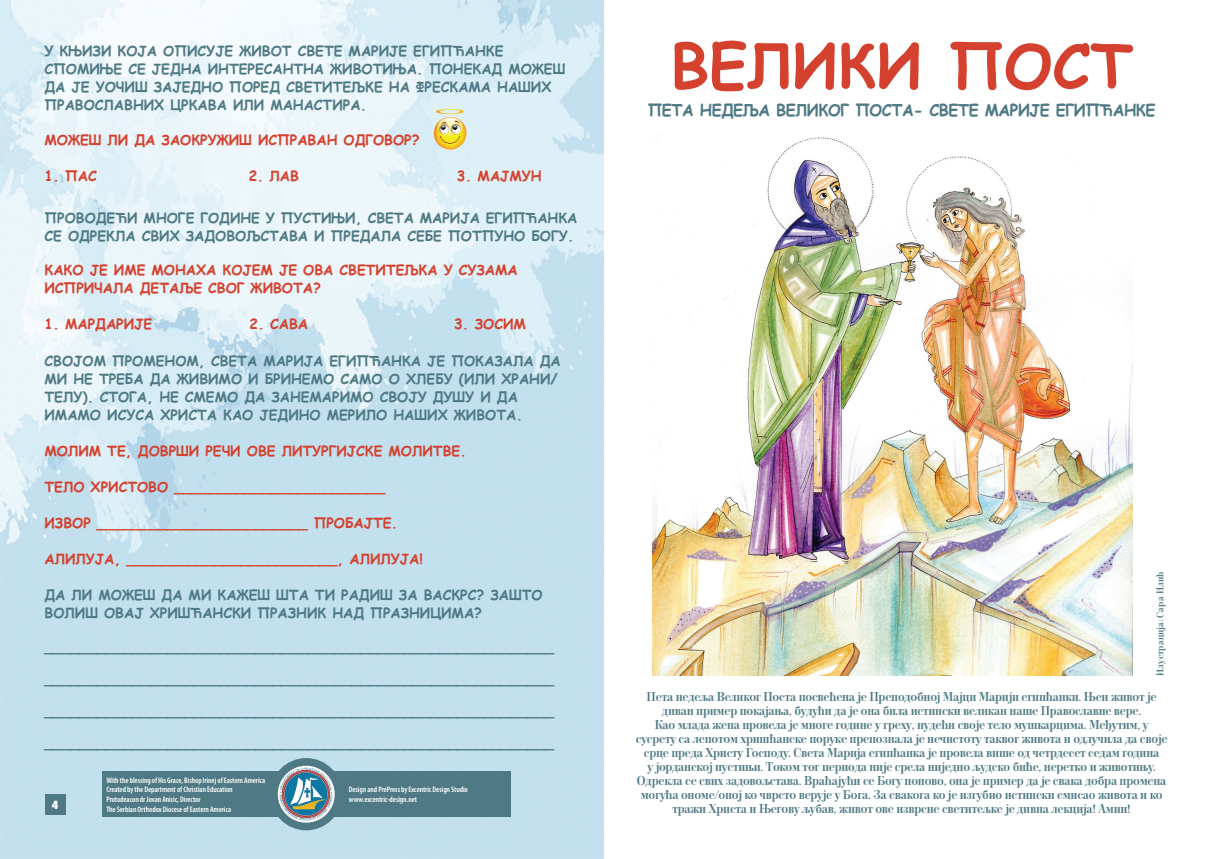
<style>
.page{position:relative;width:1208px;height:859px;background:#fff}
.page>*{position:absolute;margin:0;border:0;box-sizing:border-box;transform-origin:0 0}
.t1{font:700 61px "Comic Sans MS";color:#d4422f}
.t2{font:700 16.3px "Comic Sans MS";letter-spacing:-.025em;color:#4f7a85}
.t3{font:700 14px/18px "Comic Sans MS";color:#4f7a85}
.t4{font:700 14px/18px "Comic Sans MS";color:#d4422f}
.t5{font:700 12px/14px "Neoplanta BG";letter-spacing:-.02em;color:#4f7a85;text-align:center}
.t6{font:800 condensed 11px "Futura";color:#fff}
.t7{font:700 9px "Neoplanta BG";letter-spacing:.01em;color:#4f7a85}
.t8{font:600 condensed 8px/9.6px "Myriad Pro";letter-spacing:-.01em;color:#fff}
</style>
<div class="page">
<img style="left:0;top:0;width:604px;height:859px">
<div style="left:45px;top:794px;width:20px;height:20px;background:#4f7a85"></div>
<div style="left:102px;top:772px;width:408px;height:45px;background:#4f7a85"></div>
<div style="left:270px;top:758px;width:72px;height:72px;background:#4f7a85;border-radius:50%"></div>
<img style="left:278px;top:766px;width:57px;height:57px;border-radius:28px">
<img style="left:652px;top:134px;width:480px;height:542px">
<svg style="left:434px;top:117px;width:32px;height:33px"></svg>
<svg style="left:436px;top:109px;width:27px;height:36px"></svg>
<p class="t3" style="left:45px;top:41px;width:522px">У КЊИЗИ КОЈА ОПИСУЈЕ ЖИВОТ СВЕТЕ МАРИЈЕ ЕГИПЋАНКЕ СПОМИЊЕ СЕ ЈЕДНА ИНТЕРЕСАНТНА ЖИВОТИЊА. ПОНЕКАД МОЖЕШ ДА ЈЕ УОЧИШ ЗАЈЕДНО ПОРЕД СВЕТИТЕЉКЕ НА ФРЕСКАМА НАШИХ ПРАВОСЛАВНИХ ЦРКАВА ИЛИ МАНАСТИРА.</p>
<p class="t4" style="left:45px;top:131px;width:377px">МОЖЕШ ЛИ ДА ЗАОКРУЖИШ ИСПРАВАН ОДГОВОР?</p>
<p class="t4" style="left:45px;top:167px;width:54px">1. ПАС</p>
<p class="t4" style="left:249px;top:167px;width:52px">2. ЛАВ</p>
<p class="t4" style="left:457px;top:167px;width:86px">3. МАЈМУН</p>
<p class="t3" style="left:45px;top:209px;width:534px">ПРОВОДЕЋИ МНОГЕ ГОДИНЕ У ПУСТИЊИ, СВЕТА МАРИЈА ЕГИПЋАНКА<br>СЕ ОДРЕКЛА СВИХ ЗАДОВОЉСТАВА И ПРЕДАЛА СЕБЕ ПОТПУНО БОГУ.</p>
<p class="t4" style="left:45px;top:261px;width:475px">КАКО ЈЕ ИМЕ МОНАХА КОЈЕМ ЈЕ ОВА СВЕТИТЕЉКА У СУЗАМА<br>ИСПРИЧАЛА ДЕТАЉЕ СВОГ ЖИВОТА?</p>
<p class="t4" style="left:45px;top:315px;width:109px">1. МАРДАРИЈЕ</p>
<p class="t4" style="left:249px;top:315px;width:60px">2. САВА</p>
<p class="t4" style="left:454px;top:315px;width:73px">3. ЗОСИМ</p>
<p class="t3" style="left:45px;top:351px;width:517px">СВОЈОМ ПРОМЕНОМ, СВЕТА МАРИЈА ЕГИПЋАНКА ЈЕ ПОКАЗАЛА ДА МИ НЕ ТРЕБА ДА ЖИВИМО И БРИНЕМО САМО О ХЛЕБУ (ИЛИ ХРАНИ/ ТЕЛУ). СТОГА, НЕ СМЕМО ДА ЗАНЕМАРИМО СВОЈУ ДУШУ И ДА ИМАМО ИСУСА ХРИСТА КАО ЈЕДИНО МЕРИЛО НАШИХ ЖИВОТА.</p>
<p class="t4" style="left:45px;top:441px;width:423px">МОЛИМ ТЕ, ДОВРШИ РЕЧИ ОВЕ ЛИТУРГИЈСКЕ МОЛИТВЕ.</p>
<p class="t4" style="left:45px;top:477px;width:342px">ТЕЛО ХРИСТОВО ________________________</p>
<p class="t4" style="left:45px;top:513px;width:355px">ИЗВОР ________________________ ПРОБАЈТЕ.</p>
<p class="t4" style="left:45px;top:549px;width:380px">АЛИЛУЈА, ________________________, АЛИЛУЈА!</p>
<p class="t3" style="left:45px;top:586px;width:500px">ДА ЛИ МОЖЕШ ДА МИ КАЖЕШ ШТА ТИ РАДИШ ЗА ВАСКРС? ЗАШТО<br>ВОЛИШ ОВАЈ ХРИШЋАНСКИ ПРАЗНИК НАД ПРАЗНИЦИМА?</p>
<p class="t3" style="left:45px;top:638px;width:511px">__________________________________________________________</p>
<p class="t3" style="left:45px;top:670px;width:511px">__________________________________________________________</p>
<p class="t3" style="left:45px;top:702px;width:511px">__________________________________________________________</p>
<p class="t3" style="left:45px;top:734px;width:511px">__________________________________________________________</p>
<p class="t6" style="left:52px;top:798px;width:8px">4</p>
<p class="t8" style="left:106px;top:775px;width:160px">With the blessing of His Grace, Bishop Irinej of Eastern America Created by the Department of Christian Education Protodeacon dr Jovan Anicic, Director<br>The Serbian Orthodox Diocese of Eastern America</p>
<p class="t8" style="left:349px;top:785px;width:121px">Design and PrePress by Excentric Design Studio www.excentric-design.net</p>
<h1 class="t1" style="left:670px;top:21px;width:464px">ВЕЛИКИ ПОСТ</h1>
<p class="t2" style="left:648px;top:98px;width:509px">ПЕТА НЕДЕЉА ВЕЛИКОГ ПОСТА- СВЕТЕ МАРИЈЕ ЕГИПЋАНКЕ</p>
<p class="t7" style="left:1154px;top:676px;width:105px;rotate:-90deg">Илустрација: Сара Илић</p>
<p class="t5" style="left:636px;top:690px;width:533px">Пета недеља Великог Поста посвећена је Преподобној Мајци Марији египћанки. Њен живот је диван пример покајања, будући да је она била истински великан наше Православне вере.<br>Као млада жена провела је многе године у греху, нудећи своје тело мушкарцима. Међутим, у сусрету са лепотом хришћанске поруке препознала је нечистоту таквог живота и одлучила да своје срце преда Христу Господу. Света Марија египћанка је провела више од четрдесет седам година<br>у јорданској пустињи. Током тог периода није срела ниједно људско биће, неретко и животињу.<br>Одрекла се свих задовољстава. Враћајући се Богу поново, она је пример да је свака добра промена могућа ономе/оној ко чврсто верује у Бога. За свакога ко је изгубио истински смисао живота и ко тражи Христа и Његову љубав, живот ове изврсне светитељке је дивна лекција! Амин!</p>
</div>
